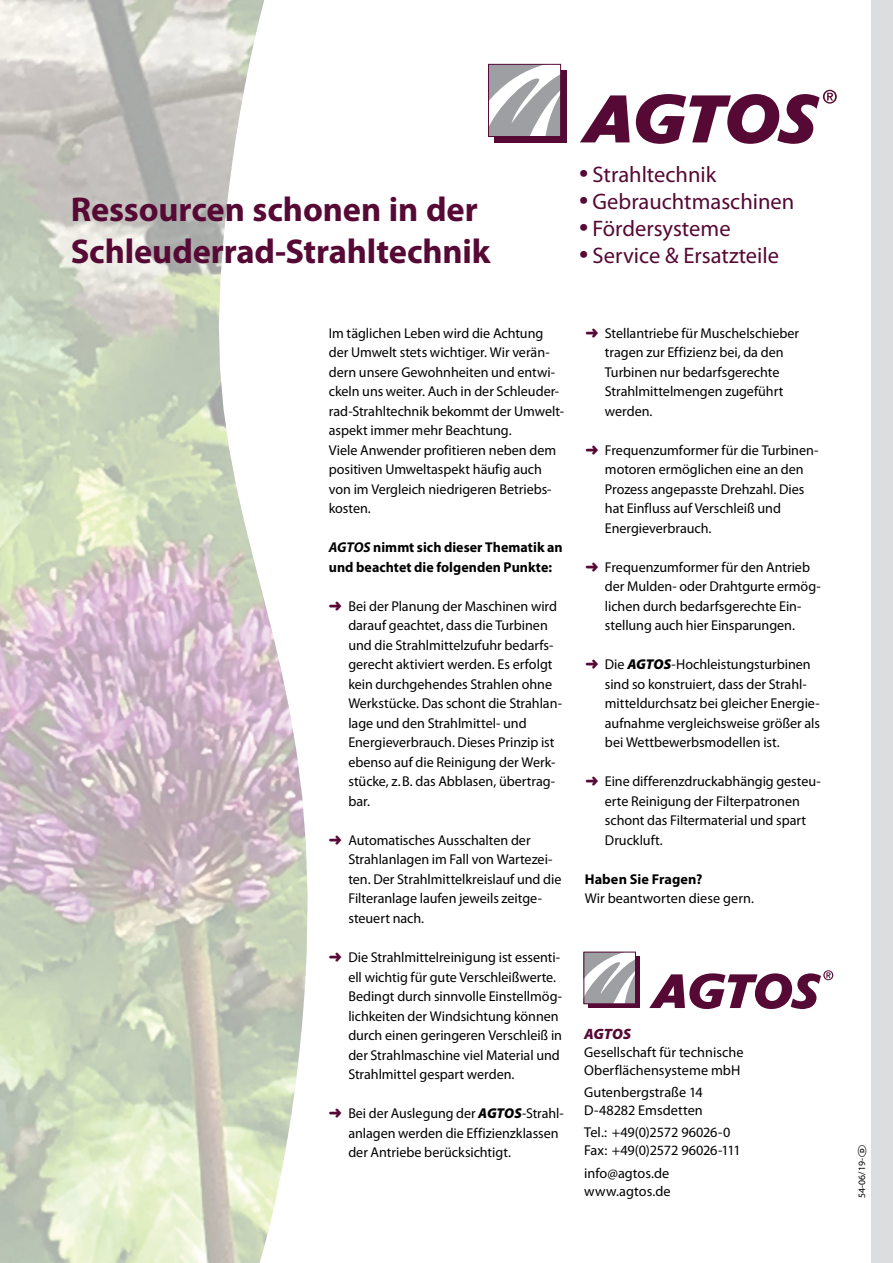
<style>
.page{position:relative;width:893px;height:1263px;background:#fff}
.page>*{position:absolute;margin:0;border:0;box-sizing:border-box;transform-origin:0 0}
.t1{font:700 34.5px/42px "Myriad Pro";letter-spacing:-.005em;color:#560934}
.t2{font:22.5px "Myriad Pro";color:#560934}
.t3{font:italic 900 15px "Myriad Pro";letter-spacing:-.005em;color:#560934}
.t4{font:14.25px/19.5px "Myriad Pro";letter-spacing:-.005em;color:#000}
.t5{font:700 14.25px/19.5px "Myriad Pro";letter-spacing:.005em;color:#000}
.t6{font:9.75px "Myriad Pro";color:#000}
.s1{font-size:33px}
.s2{font-style:italic}
.s3{color:#560934}
.s4{font-weight:900;font-style:italic}
</style>
<div class="page">
<div style="left:872px;top:0;width:21px;height:1263px;background:#dcddde"></div>
<img style="left:0;top:0;width:308px;height:1263px">
<svg style="left:580px;top:95px;width:50px;height:47px"></svg>
<div style="left:495px;top:70px;width:72px;height:73px;background:#560934"></div>
<svg style="left:490px;top:66px;width:69px;height:69px"></svg>
<div style="left:488px;top:64px;width:73px;height:73px;border:1px solid #560934"></div>
<svg style="left:636px;top:90px;width:201px;height:54px"></svg>
<div style="left:588px;top:956px;width:52px;height:52px;background:#560934"></div>
<svg style="left:586px;top:954px;width:48px;height:48px"></svg>
<div style="left:584px;top:952px;width:52px;height:52px;border:1px solid #560934"></div>
<svg style="left:649px;top:970px;width:184px;height:39px"></svg>
<h1 class="t1" style="left:71px;top:187px;width:421px">Ressourcen schonen in der<br>Schleuderrad-Strahltechnik</h1>
<h2 class="t2" style="left:579px;top:161px;width:139px"><span class="s1">•</span> Strahltechnik</h2>
<h2 class="t2" style="left:579px;top:188px;width:217px"><span class="s1">•</span> Gebrauchtmaschinen</h2>
<h2 class="t2" style="left:579px;top:215px;width:153px"><span class="s1">•</span> Fördersysteme</h2>
<h2 class="t2" style="left:579px;top:242px;width:201px"><span class="s1">•</span> Service &amp; Ersatzteile</h2>
<p class="t4" style="left:329px;top:323px;width:236px">Im täglichen Leben wird die Achtung der Umwelt stets wichtiger. Wir verän&shy;dern unsere Gewohnheiten und entwi&shy;ckeln uns weiter. Auch in der Schleuder&shy;rad-Strahltechnik bekommt der Umwelt&shy;aspekt immer mehr Beachtung.<br>Viele Anwender profitieren neben dem positiven Umweltaspekt häufig auch von im Vergleich niedrigeren Betriebs&shy;kosten.</p>
<p class="t5" style="left:329px;top:537px;width:235px"><span class="s2">AGTOS</span> nimmt sich dieser Thematik an und beachtet die folgenden Punkte:</p>
<p class="t4" style="left:348px;top:596px;width:215px;text-indent:-20px"><span class="s3">➜</span> Bei der Planung der Maschinen wird darauf geachtet, dass die Turbinen und die Strahlmittelzufuhr bedarfs&shy;gerecht aktiviert werden. Es erfolgt kein durchgehendes Strahlen ohne Werkstücke. Das schont die Strahlan&shy;lage und den Strahlmittel- und Energieverbrauch. Dieses Prinzip ist ebenso auf die Reinigung der Werk&shy;stücke, z.B. das Abblasen, übertrag&shy;bar.</p>
<p class="t4" style="left:348px;top:830px;width:215px;text-indent:-20px"><span class="s3">➜</span> Automatisches Ausschalten der<br>Strahlanlagen im Fall von Wartezei&shy;ten. Der Strahlmittelkreislauf und die<br>Filteranlage laufen jeweils zeitge&shy;steuert nach.</p>
<p class="t4" style="left:348px;top:947px;width:215px;text-indent:-20px"><span class="s3">➜</span> Die Strahlmittelreinigung ist essenti&shy;ell wichtig für gute Verschleißwerte.<br>Bedingt durch sinnvolle Einstellmög&shy;lichkeiten der Windsichtung können durch einen geringeren Verschleiß in der Strahlmaschine viel Material und Strahlmittel gespart werden.</p>
<p class="t4" style="left:348px;top:1103px;width:217px;text-indent:-20px"><span class="s3">➜</span> Bei der Auslegung der <span class="s4">AGTOS</span>-Strahl&shy;anlagen werden die Effizienzklassen der Antriebe berücksichtigt.</p>
<p class="t4" style="left:605px;top:323px;width:196px;text-indent:-20px"><span class="s3">➜</span> Stellantriebe für Muschelschieber tragen zur Effizienz bei, da den<br>Turbinen nur bedarfsgerechte<br>Strahlmittelmengen zugeführt werden.</p>
<p class="t4" style="left:605px;top:440px;width:215px;text-indent:-20px"><span class="s3">➜</span> Frequenzumformer für die Turbinen&shy;motoren ermöglichen eine an den<br>Prozess angepasste Drehzahl. Dies hat Einfluss auf Verschleiß und<br>Energieverbrauch.</p>
<p class="t4" style="left:605px;top:557px;width:217px;text-indent:-20px"><span class="s3">➜</span> Frequenzumformer für den Antrieb der Mulden- oder Drahtgurte ermög&shy;lichen durch bedarfsgerechte Ein&shy;stellung auch hier Einsparungen.</p>
<p class="t4" style="left:605px;top:655px;width:217px;text-indent:-20px"><span class="s3">➜</span> Die <span class="s4">AGTOS</span>-Hochleistungsturbinen sind so konstruiert, dass der Strahl&shy;mitteldurchsatz bei gleicher Energie&shy;aufnahme vergleichsweise größer als bei Wettbewerbsmodellen ist.</p>
<p class="t4" style="left:605px;top:772px;width:217px;text-indent:-20px"><span class="s3">➜</span> Eine differenzdruckabhängig gesteu&shy;erte Reinigung der Filterpatronen schont das Filtermaterial und spart<br>Druckluft.</p>
<p class="t5" style="left:585px;top:868px;width:119px">Haben Sie Fragen?</p>
<p class="t4" style="left:585px;top:888px;width:171px">Wir beantworten diese gern.</p>
<p class="t3" style="left:584px;top:1024px;width:48px">AGTOS</p>
<p class="t4" style="left:584px;top:1043px;width:161px;line-height:18px">Gesellschaft für technische<br>Oberflächensysteme mbH</p>
<p class="t4" style="left:584px;top:1083px;width:120px;line-height:18px">Gutenbergstraße 14<br>D-48282 Emsdetten</p>
<p class="t4" style="left:584px;top:1123px;width:158px;line-height:18px">Tel.: +49(0)2572 96026-0<br>Fax: +49(0)2572 96026-111</p>
<p class="t4" style="left:584px;top:1164px;width:88px;line-height:18px">info@agtos.de www.agtos.de</p>
<p class="t6" style="left:856px;top:1198px;width:41px;rotate:-90deg">54-06/19-</p>
</div>
